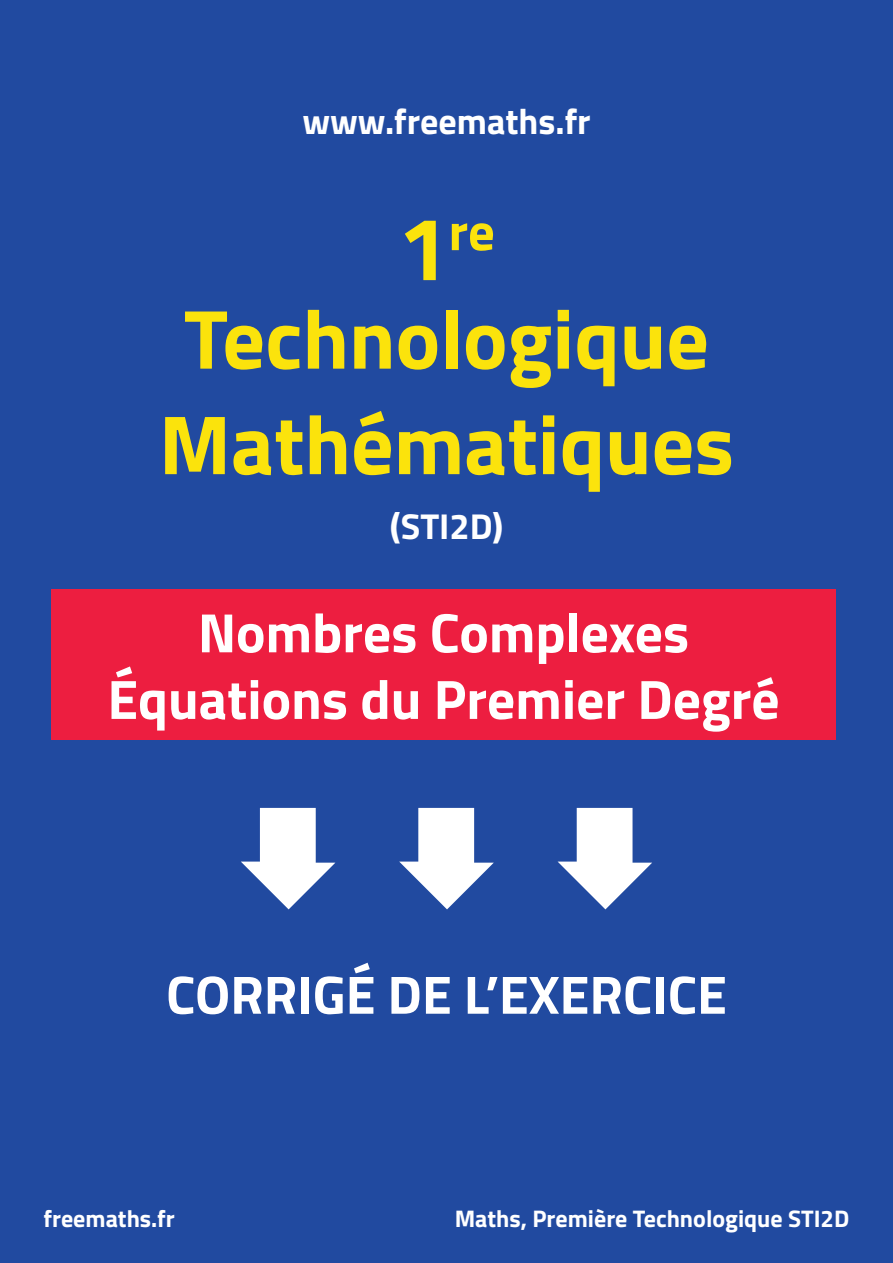
<style>
.page{position:relative;width:893px;height:1263px;background:#214aa0}
.page>*{position:absolute;margin:0;border:0;box-sizing:border-box;transform-origin:0 0}
.t1{font:700 84px/105.4px "Titillium";color:#fbe30c}
.t2{font:700 55.5px "Titillium";color:#fff}
.t3{font:700 54px "Titillium";color:#fff}
.t4{font:700 52.5px "Titillium";color:#fbe30c}
.t5{font:700 36px "Titillium";color:#fff}
.t6{font:700 24px "Titillium";color:#fff}
.s1{font-size:90px}
</style>
<div class="page">
<svg style="left:241px;top:808px;width:94px;height:101px"></svg>
<svg style="left:399px;top:808px;width:95px;height:101px"></svg>
<svg style="left:558px;top:808px;width:94px;height:101px"></svg>
<div style="left:51px;top:589px;width:785px;height:151px;background:#ed1e40"></div>
<h3 class="t5" style="left:302px;top:94px;width:290px">www.freemaths.fr</h3>
<h3 class="t4" style="left:398px;top:192px;width:98px"><span class="s1">1</span>re</h3>
<h1 class="t1" style="left:159px;top:282px;width:577px">Technologique<br>Mathématiques</h1>
<h3 class="t5" style="left:390px;top:498px;width:115px">(STI2D)</h3>
<p class="t2" style="left:198px;top:590px;width:493px">Nombres Complexes</p>
<p class="t2" style="left:107px;top:657px;width:674px">Équations du Premier Degré</p>
<p class="t3" style="left:166px;top:953px;width:562px">CORRIGÉ DE L’EXERCICE</p>
<p class="t6" style="left:44px;top:1200px;width:133px">freemaths.fr</p>
<p class="t6" style="left:455px;top:1200px;width:396px">Maths, Première Technologique STI2D</p>
</div>
